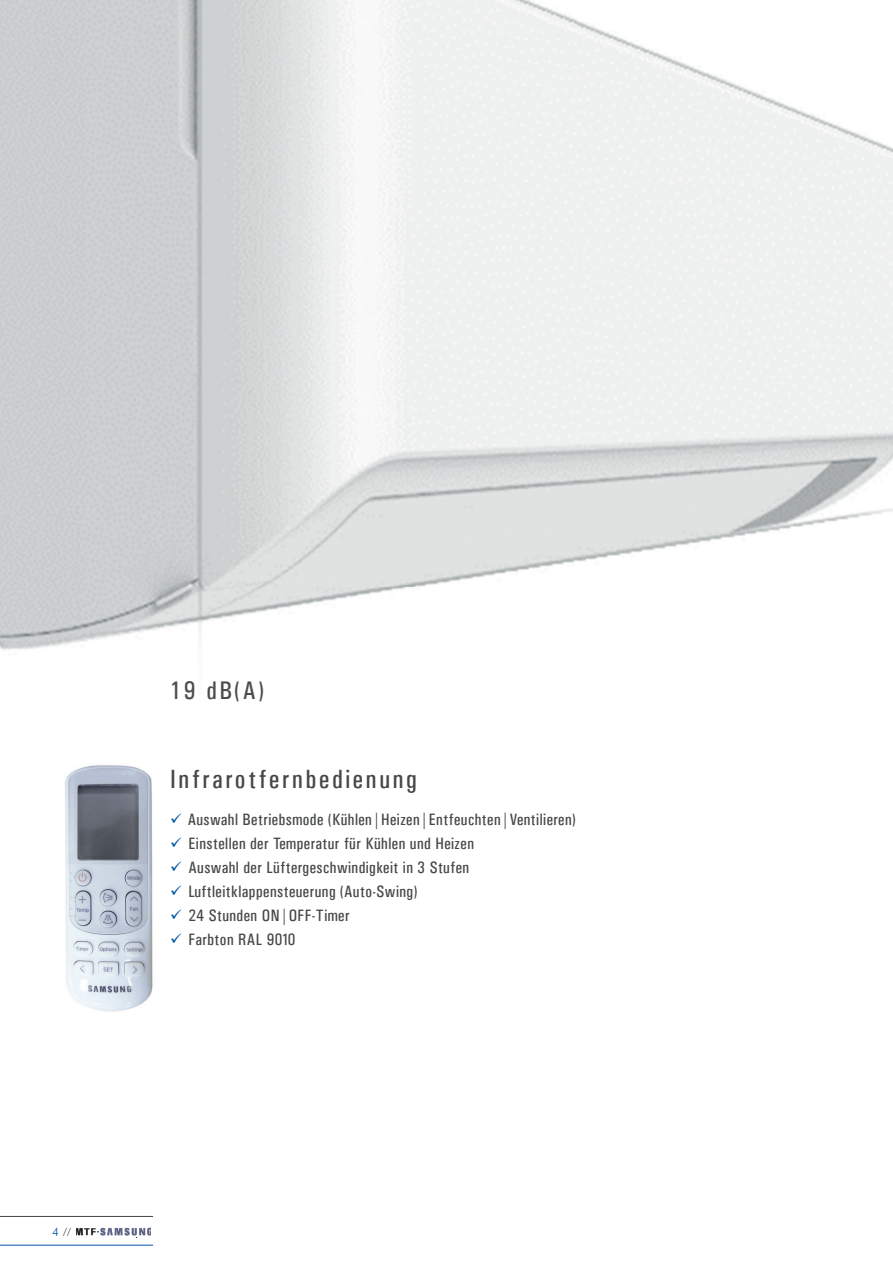
<style>
.page{position:relative;width:893px;height:1263px;background:#fff}
.page>*{position:absolute;margin:0;border:0;box-sizing:border-box;transform-origin:0 0}
.t1{font:26.4px "Univers Condensed";letter-spacing:.1em;color:#454748}
.t2{font:25.5px "Univers Condensed";color:#4b4c4d}
.t3{font:16.5px "Univers Condensed";letter-spacing:.025em;color:#454748}
.t4{font:300 9.75px "Futura BT";color:#231f20}
.s1{color:#0154a6}
.s2{font-size:12px;color:#0154a6}
</style>
<div class="page">
<hr style="left:0;top:1216px;width:153px;height:1px;background:#454748">
<hr style="left:0;top:1245px;width:153px;height:1px;background:#0154a6">
<img style="left:76px;top:1228px;width:75px;height:9px">
<img style="left:0;top:0;width:893px;height:650px">
<img style="left:65px;top:765px;width:88px;height:247px">
<h2 class="t2" style="left:170px;top:675px;width:96px">19 dB(A)</h2>
<h1 class="t1" style="left:170px;top:763px;width:248px">Infrarotfernbedienung</h1>
<p class="t3" style="left:170px;top:810px;width:407px"><span class="s1">✓</span> Auswahl Betriebsmode (Kühlen|Heizen|Entfeuchten|Ventilieren)</p>
<p class="t3" style="left:170px;top:834px;width:305px"><span class="s1">✓</span> Einstellen der Temperatur für Kühlen und Heizen</p>
<p class="t3" style="left:170px;top:858px;width:301px"><span class="s1">✓</span> Auswahl der Lüftergeschwindigkeit in 3 Stufen</p>
<p class="t3" style="left:170px;top:882px;width:249px"><span class="s1">✓</span> Luftleitklappensteuerung (Auto-Swing)</p>
<p class="t3" style="left:170px;top:906px;width:181px"><span class="s1">✓</span> 24 Stunden ON|OFF-Timer</p>
<p class="t3" style="left:170px;top:930px;width:127px"><span class="s1">✓</span> Farbton RAL 9010</p>
<p class="t4" style="left:52px;top:1225px;width:21px"><span class="s2">4</span> //</p>
</div>
